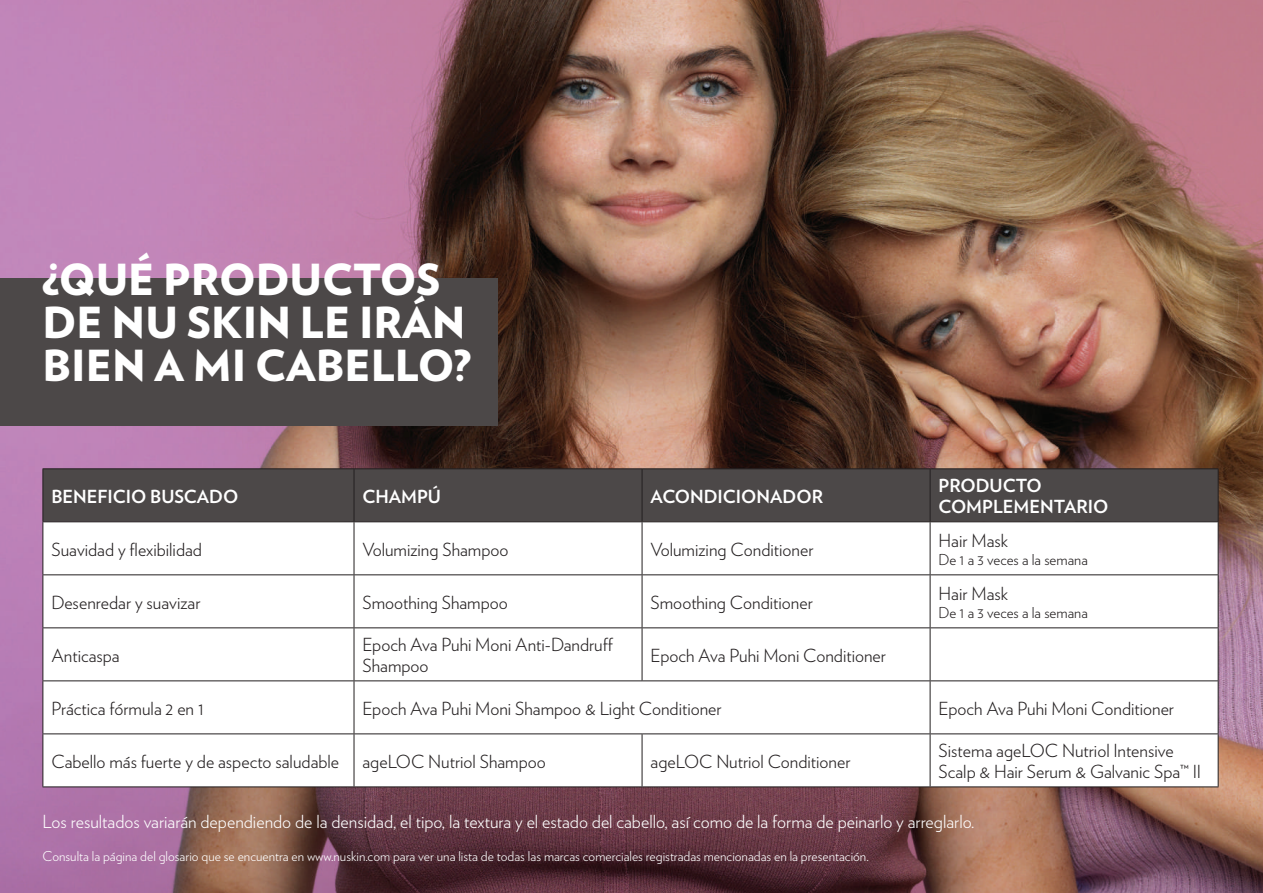
<style>
.page{position:relative;width:1263px;height:893px;background:#fff}
.page>*{position:absolute;margin:0;border:0;box-sizing:border-box;transform-origin:0 0}
.t1{font:900 42.75px/42.8px "Verlag";color:#fff}
.t2{font:300 18px/21.6px "Verlag";color:#231f20}
.t3{font:300 18px "Verlag";color:#fff}
.t4{font:700 18px/21.6px "Verlag";color:#fff}
.t5{font:300 15px "Verlag";color:#231f20}
.t6{font:300 13.5px "Verlag";color:#fff}
</style>
<div class="page">
<img style="left:0;top:0;width:1263px;height:893px">
<div style="left:44px;top:469px;width:1174px;height:52px;background:#4c4848"></div>
<svg style="left:44px;top:522px;width:1174px;height:264px"></svg>
<hr style="left:43px;top:468px;width:311px;height:1px;background:#231f20">
<hr style="left:43px;top:469px;width:1px;height:52px;background:#231f20">
<hr style="left:354px;top:468px;width:288px;height:1px;background:#231f20">
<hr style="left:354px;top:469px;width:1px;height:52px;background:#231f20">
<hr style="left:642px;top:468px;width:288px;height:1px;background:#231f20">
<hr style="left:642px;top:469px;width:1px;height:52px;background:#231f20">
<hr style="left:930px;top:468px;width:288px;height:1px;background:#231f20">
<hr style="left:930px;top:469px;width:1px;height:52px;background:#231f20">
<hr style="left:1218px;top:469px;width:1px;height:52px;background:#231f20">
<hr style="left:43px;top:521px;width:311px;height:1px;background:#231f20">
<hr style="left:43px;top:522px;width:1px;height:52px;background:#231f20">
<hr style="left:354px;top:521px;width:288px;height:1px;background:#231f20">
<hr style="left:354px;top:522px;width:1px;height:52px;background:#231f20">
<hr style="left:642px;top:521px;width:288px;height:1px;background:#231f20">
<hr style="left:642px;top:522px;width:1px;height:52px;background:#231f20">
<hr style="left:930px;top:521px;width:288px;height:1px;background:#231f20">
<hr style="left:930px;top:522px;width:1px;height:52px;background:#231f20">
<hr style="left:1218px;top:522px;width:1px;height:52px;background:#231f20">
<hr style="left:43px;top:574px;width:311px;height:1px;background:#231f20">
<hr style="left:43px;top:575px;width:1px;height:52px;background:#231f20">
<hr style="left:354px;top:574px;width:288px;height:1px;background:#231f20">
<hr style="left:354px;top:575px;width:1px;height:52px;background:#231f20">
<hr style="left:642px;top:574px;width:288px;height:1px;background:#231f20">
<hr style="left:642px;top:575px;width:1px;height:52px;background:#231f20">
<hr style="left:930px;top:574px;width:288px;height:1px;background:#231f20">
<hr style="left:930px;top:575px;width:1px;height:52px;background:#231f20">
<hr style="left:1218px;top:575px;width:1px;height:52px;background:#231f20">
<hr style="left:43px;top:627px;width:311px;height:1px;background:#231f20">
<hr style="left:43px;top:628px;width:1px;height:52px;background:#231f20">
<hr style="left:354px;top:627px;width:288px;height:1px;background:#231f20">
<hr style="left:354px;top:628px;width:1px;height:52px;background:#231f20">
<hr style="left:642px;top:627px;width:288px;height:1px;background:#231f20">
<hr style="left:642px;top:628px;width:1px;height:52px;background:#231f20">
<hr style="left:930px;top:627px;width:288px;height:1px;background:#231f20">
<hr style="left:930px;top:628px;width:1px;height:52px;background:#231f20">
<hr style="left:1218px;top:628px;width:1px;height:52px;background:#231f20">
<hr style="left:43px;top:680px;width:311px;height:1px;background:#231f20">
<hr style="left:43px;top:681px;width:1px;height:52px;background:#231f20">
<hr style="left:354px;top:680px;width:288px;height:1px;background:#231f20">
<hr style="left:354px;top:681px;width:1px;height:52px;background:#231f20">
<hr style="left:642px;top:680px;width:288px;height:1px;background:#231f20">
<hr style="left:930px;top:680px;width:288px;height:1px;background:#231f20">
<hr style="left:930px;top:681px;width:1px;height:52px;background:#231f20">
<hr style="left:1218px;top:681px;width:1px;height:52px;background:#231f20">
<hr style="left:43px;top:733px;width:311px;height:1px;background:#231f20">
<hr style="left:43px;top:734px;width:1px;height:52px;background:#231f20">
<hr style="left:354px;top:733px;width:288px;height:1px;background:#231f20">
<hr style="left:354px;top:734px;width:1px;height:52px;background:#231f20">
<hr style="left:642px;top:733px;width:288px;height:1px;background:#231f20">
<hr style="left:642px;top:734px;width:1px;height:52px;background:#231f20">
<hr style="left:930px;top:733px;width:288px;height:1px;background:#231f20">
<hr style="left:930px;top:734px;width:1px;height:52px;background:#231f20">
<hr style="left:1218px;top:734px;width:1px;height:52px;background:#231f20">
<hr style="left:43px;top:786px;width:311px;height:1px;background:#231f20">
<hr style="left:354px;top:786px;width:288px;height:1px;background:#231f20">
<hr style="left:642px;top:786px;width:288px;height:1px;background:#231f20">
<hr style="left:930px;top:786px;width:288px;height:1px;background:#231f20">
<div style="left:0;top:278px;width:497px;height:147px;background:#4c4848"></div>
<h1 class="t1" style="left:43px;top:256px;width:430px">¿QUÉ PRODUCTOS<br>DE NU SKIN LE IRÁN<br>BIEN A MI CABELLO?</h1>
<p class="t4" style="left:51px;top:484px;width:189px">BENEFICIO BUSCADO</p>
<p class="t4" style="left:362px;top:484px;width:80px">CHAMPÚ</p>
<p class="t4" style="left:650px;top:484px;width:174px">ACONDICIONADOR</p>
<p class="t4" style="left:938px;top:473px;width:171px">PRODUCTO<br>COMPLEMENTARIO</p>
<p class="t2" style="left:51px;top:537px;width:152px">Suavidad y flexibilidad</p>
<p class="t2" style="left:362px;top:537px;width:148px">Volumizing Shampoo</p>
<p class="t2" style="left:650px;top:537px;width:164px">Volumizing Conditioner</p>
<p class="t2" style="left:938px;top:528px;width:71px">Hair Mask</p>
<p class="t5" style="left:938px;top:548px;width:151px">De 1 a 3 veces a la semana</p>
<p class="t2" style="left:51px;top:590px;width:151px">Desenredar y suavizar</p>
<p class="t2" style="left:362px;top:590px;width:147px">Smoothing Shampoo</p>
<p class="t2" style="left:650px;top:590px;width:164px">Smoothing Conditioner</p>
<p class="t2" style="left:938px;top:581px;width:71px">Hair Mask</p>
<p class="t5" style="left:938px;top:601px;width:151px">De 1 a 3 veces a la semana</p>
<p class="t2" style="left:51px;top:643px;width:70px">Anticaspa</p>
<p class="t2" style="left:362px;top:632px;width:252px">Epoch Ava Puhi Moni Anti-Dandruff<br>Shampoo</p>
<p class="t2" style="left:650px;top:643px;width:237px">Epoch Ava Puhi Moni Conditioner</p>
<p class="t2" style="left:51px;top:696px;width:154px">Práctica fórmula 2 en 1</p>
<p class="t2" style="left:362px;top:696px;width:361px">Epoch Ava Puhi Moni Shampoo &amp; Light Conditioner</p>
<p class="t2" style="left:938px;top:696px;width:237px">Epoch Ava Puhi Moni Conditioner</p>
<p class="t2" style="left:51px;top:749px;width:289px">Cabello más fuerte y de aspecto saludable</p>
<p class="t2" style="left:362px;top:749px;width:185px">ageLOC Nutriol Shampoo</p>
<p class="t2" style="left:650px;top:749px;width:202px">ageLOC Nutriol Conditioner</p>
<p class="t2" style="left:938px;top:738px;width:264px">Sistema ageLOC Nutriol Intensive<br>Scalp &amp; Hair Serum &amp; Galvanic Spa™ II</p>
<p class="t3" style="left:42px;top:808px;width:933px">Los resultados variarán dependiendo de la densidad, el tipo, la textura y el estado del cabello, así como de la forma de peinarlo y arreglarlo.</p>
<p class="t6" style="left:43px;top:846px;width:828px">Consulta la página del glosario que se encuentra en www.nuskin.com para ver una lista de todas las marcas comerciales registradas mencionadas en la presentación.</p>
</div>
